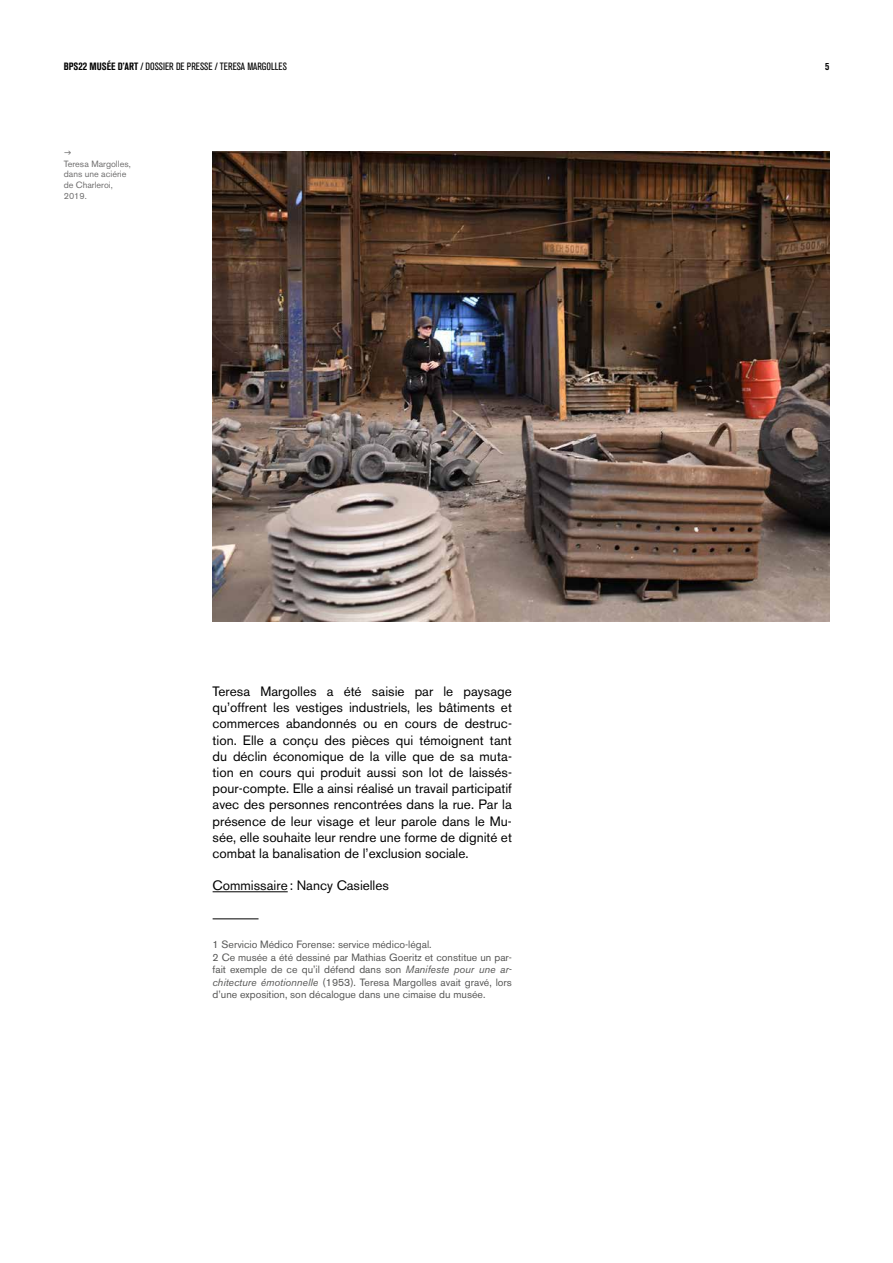
<style>
.page{position:relative;width:893px;height:1263px;background:#fff}
.page>*{position:absolute;margin:0;border:0;box-sizing:border-box;transform-origin:0 0}
.t1{font:13.5px/16.2px "Akzidenz Grotesk BE";color:#000;text-align:justify}
.t2{font:10.5px/12.6px "Akzidenz Grotesk BE";color:#575756}
.t3{font:condensed 10.5px "Akzidenz Grotesk BQ";color:#000}
.t4{font:700 condensed 10.5px "Akzidenz Grotesk BQ";color:#000}
.t5{font:9px/10.8px "Akzidenz Grotesk BE";color:#706f6f}
.s1{font-family:"Akzidenz Grotesk MG";font-weight:700}
.s2{font-style:italic}
</style>
<div class="page">
<img style="left:213px;top:151px;width:616px;height:470px">
<hr style="left:213px;top:891px;width:75px;height:1px;background:#000">
<hr style="left:213px;top:918px;width:46px;height:1px;background:#000">
<p class="t3" style="left:64px;top:61px;width:225px"><span class="s1">BPS22 MUSÉE D’ART</span> / DOSSIER DE PRESSE / TERESA MARGOLLES</p>
<p class="t4" style="left:825px;top:61px;width:6px">5</p>
<p class="t5" style="left:64px;top:158px;width:68px">Teresa Margolles, dans une aciérie de Charleroi,<br>2019.</p>
<p class="t1" style="left:213px;top:683px;width:301px">Teresa Margolles a été saisie par le paysage qu’offrent les vestiges industriels, les bâtiments et commerces abandonnés ou en cours de destruc&shy;tion. Elle a conçu des pièces qui témoignent tant du déclin économique de la ville que de sa muta&shy;tion en cours qui produit aussi son lot de laissés&shy;pour-compte. Elle a ainsi réalisé un travail participatif avec des personnes rencontrées dans la rue. Par la présence de leur visage et leur parole dans le Mu&shy;sée, elle souhaite leur rendre une forme de dignité et combat la banalisation de l’exclusion sociale.</p>
<p class="t1" style="left:213px;top:878px;width:178px">Commissaire: Nancy Casielles</p>
<p class="t2" style="left:213px;top:938px;width:301px">1 Servicio Médico Forense: service médico-légal.<br>2 Ce musée a été dessiné par Mathias Goeritz et constitue un par&shy;fait exemple de ce qu’il défend dans son <span class="s2">Manifeste pour une ar&shy;chitecture émotionnelle</span> (1953). Teresa Margolles avait gravé, lors d’une exposition, son décalogue dans une cimaise du musée.</p>
</div>
